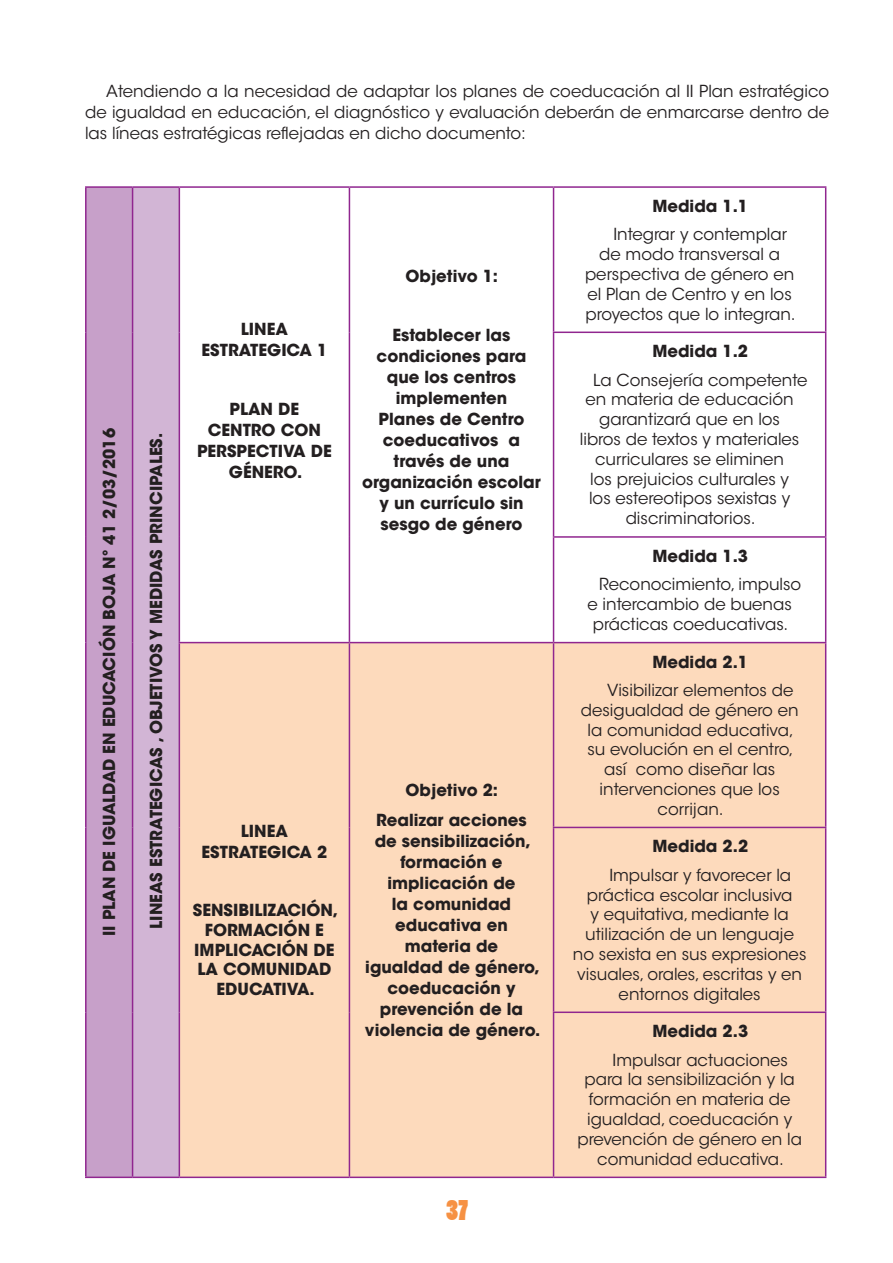
<style>
.page{position:relative;width:893px;height:1263px;background:#fff}
.page>*{position:absolute;margin:0;border:0;box-sizing:border-box;transform-origin:0 0}
.t1{font:27px "Poplar Std";color:#f69143}
.t2{font:16.5px/19.8px "ITC Avant Garde Std";color:#231f20;text-align:center}
.t3{font:700 16.5px/21px "ITC Avant Garde Std";color:#231f20;text-align:center}
.s1{font-weight:700}
</style>
<div class="page">
<div style="left:86px;top:187px;width:47px;height:990px;background:#c7a0c9"></div>
<div style="left:133px;top:187px;width:46px;height:990px;background:#d2b5d5"></div>
<div style="left:180px;top:643px;width:645px;height:533px;background:#fddabc"></div>
<hr style="left:85px;top:186px;width:48px;height:2px;background:#90268f">
<hr style="left:85px;top:188px;width:2px;height:144px;background:#90268f">
<hr style="left:133px;top:186px;width:46px;height:2px;background:#90268f">
<hr style="left:132px;top:188px;width:1px;height:144px;background:#90268f">
<hr style="left:85px;top:332px;width:2px;height:205px;background:#90268f">
<hr style="left:132px;top:332px;width:1px;height:205px;background:#90268f">
<hr style="left:85px;top:537px;width:2px;height:106px;background:#90268f">
<hr style="left:132px;top:537px;width:1px;height:106px;background:#90268f">
<hr style="left:85px;top:643px;width:2px;height:184px;background:#90268f">
<hr style="left:132px;top:643px;width:1px;height:184px;background:#90268f">
<hr style="left:85px;top:827px;width:2px;height:185px;background:#90268f">
<hr style="left:132px;top:827px;width:1px;height:185px;background:#90268f">
<hr style="left:85px;top:1012px;width:2px;height:164px;background:#90268f">
<hr style="left:132px;top:1012px;width:1px;height:164px;background:#90268f">
<hr style="left:85px;top:1176px;width:48px;height:2px;background:#90268f">
<hr style="left:133px;top:1176px;width:46px;height:2px;background:#90268f">
<hr style="left:179px;top:186px;width:170px;height:2px;background:#90268f">
<hr style="left:179px;top:188px;width:1px;height:144px;background:#90268f">
<hr style="left:349px;top:186px;width:205px;height:2px;background:#90268f">
<hr style="left:349px;top:188px;width:1px;height:144px;background:#90268f">
<hr style="left:179px;top:332px;width:1px;height:205px;background:#90268f">
<hr style="left:349px;top:332px;width:1px;height:205px;background:#90268f">
<hr style="left:179px;top:537px;width:1px;height:105px;background:#90268f">
<hr style="left:349px;top:537px;width:1px;height:105px;background:#90268f">
<hr style="left:554px;top:186px;width:272px;height:2px;background:#90268f">
<hr style="left:553px;top:188px;width:1px;height:144px;background:#90268f">
<hr style="left:825px;top:188px;width:1px;height:144px;background:#90268f">
<hr style="left:553px;top:332px;width:273px;height:1px;background:#90268f">
<hr style="left:553px;top:333px;width:1px;height:203px;background:#90268f">
<hr style="left:825px;top:333px;width:1px;height:203px;background:#90268f">
<hr style="left:553px;top:536px;width:273px;height:2px;background:#90268f">
<hr style="left:553px;top:538px;width:1px;height:104px;background:#90268f">
<hr style="left:825px;top:538px;width:1px;height:104px;background:#90268f">
<hr style="left:179px;top:642px;width:170px;height:1px;background:#90268f">
<hr style="left:179px;top:643px;width:1px;height:184px;background:#90268f">
<hr style="left:349px;top:642px;width:205px;height:1px;background:#90268f">
<hr style="left:349px;top:643px;width:1px;height:184px;background:#90268f">
<hr style="left:179px;top:827px;width:1px;height:185px;background:#90268f">
<hr style="left:349px;top:827px;width:1px;height:185px;background:#90268f">
<hr style="left:179px;top:1012px;width:1px;height:164px;background:#90268f">
<hr style="left:349px;top:1012px;width:1px;height:164px;background:#90268f">
<hr style="left:179px;top:1176px;width:170px;height:2px;background:#90268f">
<hr style="left:349px;top:1176px;width:205px;height:2px;background:#90268f">
<hr style="left:554px;top:642px;width:272px;height:1px;background:#90268f">
<hr style="left:553px;top:643px;width:1px;height:184px;background:#90268f">
<hr style="left:825px;top:643px;width:1px;height:184px;background:#90268f">
<hr style="left:553px;top:827px;width:273px;height:1px;background:#90268f">
<hr style="left:553px;top:828px;width:1px;height:183px;background:#90268f">
<hr style="left:825px;top:828px;width:1px;height:183px;background:#90268f">
<hr style="left:553px;top:1011px;width:273px;height:2px;background:#90268f">
<hr style="left:553px;top:1013px;width:1px;height:163px;background:#90268f">
<hr style="left:825px;top:1013px;width:1px;height:163px;background:#90268f">
<hr style="left:554px;top:1176px;width:272px;height:2px;background:#90268f">
<p class="t2" style="left:85px;top:81px;width:746px;line-height:21px;text-align:justify;text-indent:21px">Atendiendo a la necesidad de adaptar los planes de coeducación al II Plan estratégico de igualdad en educación, el diagnóstico y evaluación deberán de enmarcarse dentro de las líneas estratégicas reflejadas en dicho documento:</p>
<p class="t3" style="left:99px;top:936px;width:509px;rotate:-90deg">II PLAN DE IGUALDAD EN EDUCACIÓN BOJA Nº 41 2/03/2016</p>
<p class="t3" style="left:145px;top:929px;width:497px;rotate:-90deg">LINEAS ESTRATEGICAS , OBJETIVOS Y MEDIDAS PRINCIPALES.</p>
<p class="t3" style="left:202px;top:318px;width:127px">LINEA<br>ESTRATEGICA 1</p>
<p class="t3" style="left:197px;top:398px;width:136px">PLAN DE<br>CENTRO CON<br>PERSPECTIVA DE<br>GÉNERO.</p>
<p class="t3" style="left:406px;top:265px;width:94px">Objetivo 1:</p>
<p class="t3" style="left:362px;top:324px;width:180px">Establecer las condiciones para que los centros implementen<br>Planes de Centro coeducativos a través de una organización escolar y un currículo sin sesgo de género</p>
<p class="t3" style="left:202px;top:820px;width:127px">LINEA<br>ESTRATEGICA 2</p>
<p class="t3" style="left:193px;top:900px;width:147px;line-height:19.8px">SENSIBILIZACIÓN,<br>FORMACIÓN E<br>IMPLICACIÓN DE<br>LA COMUNIDAD<br>EDUCATIVA.</p>
<p class="t3" style="left:376px;top:775px;width:152px;line-height:29.5px">Objetivo 2:<br>Realizar acciones</p>
<p class="t3" style="left:365px;top:830px;width:177px">de sensibilización, formación e implicación de<br>la comunidad educativa en materia de<br>igualdad de género, coeducación y prevención de la violencia de género.</p>
<p class="t1" style="left:446px;top:1195px;width:23px">37</p>
<p class="t2" style="left:613px;top:192px;width:175px;line-height:28.3px"><span class="s1">Medida 1.1<br></span>Integrar y contemplar</p>
<p class="t2" style="left:585px;top:244px;width:212px">de modo transversal a perspectiva de género en el Plan de Centro y en los proyectos que lo integran.</p>
<p class="t2" style="left:593px;top:337px;width:216px;line-height:28.3px"><span class="s1">Medida 1.2<br></span>La Consejería competente</p>
<p class="t2" style="left:580px;top:390px;width:221px">en materia de educación garantizará que en los libros de textos y materiales curriculares se eliminen<br>los prejuicios culturales y los estereotipos sexistas y discriminatorios.</p>
<p class="t2" style="left:599px;top:542px;width:204px;line-height:28.3px"><span class="s1">Medida 1.3<br></span>Reconocimiento, impulso</p>
<p class="t2" style="left:587px;top:594px;width:206px">e intercambio de buenas prácticas coeducativas.</p>
<p class="t2" style="left:607px;top:648px;width:188px;line-height:28.3px"><span class="s1">Medida 2.1<br></span>Visibilizar elementos de</p>
<p class="t2" style="left:581px;top:700px;width:219px">desigualdad de género en la comunidad educativa, su evolución en el centro, así como diseñar las intervenciones que los corrijan.</p>
<p class="t2" style="left:609px;top:832px;width:183px;line-height:28.3px"><span class="s1">Medida 2.2<br></span>Impulsar y favorecer la</p>
<p class="t2" style="left:573px;top:885px;width:235px">práctica escolar inclusiva<br>y equitativa, mediante la utilización de un lenguaje no sexista en sus expresiones visuales, orales, escritas y en entornos digitales</p>
<p class="t2" style="left:613px;top:1017px;width:177px;line-height:28.3px"><span class="s1">Medida 2.3<br></span>Impulsar actuaciones</p>
<p class="t2" style="left:577px;top:1070px;width:226px">para la sensibilización y la formación en materia de igualdad, coeducación y prevención de género en la comunidad educativa.</p>
</div>
